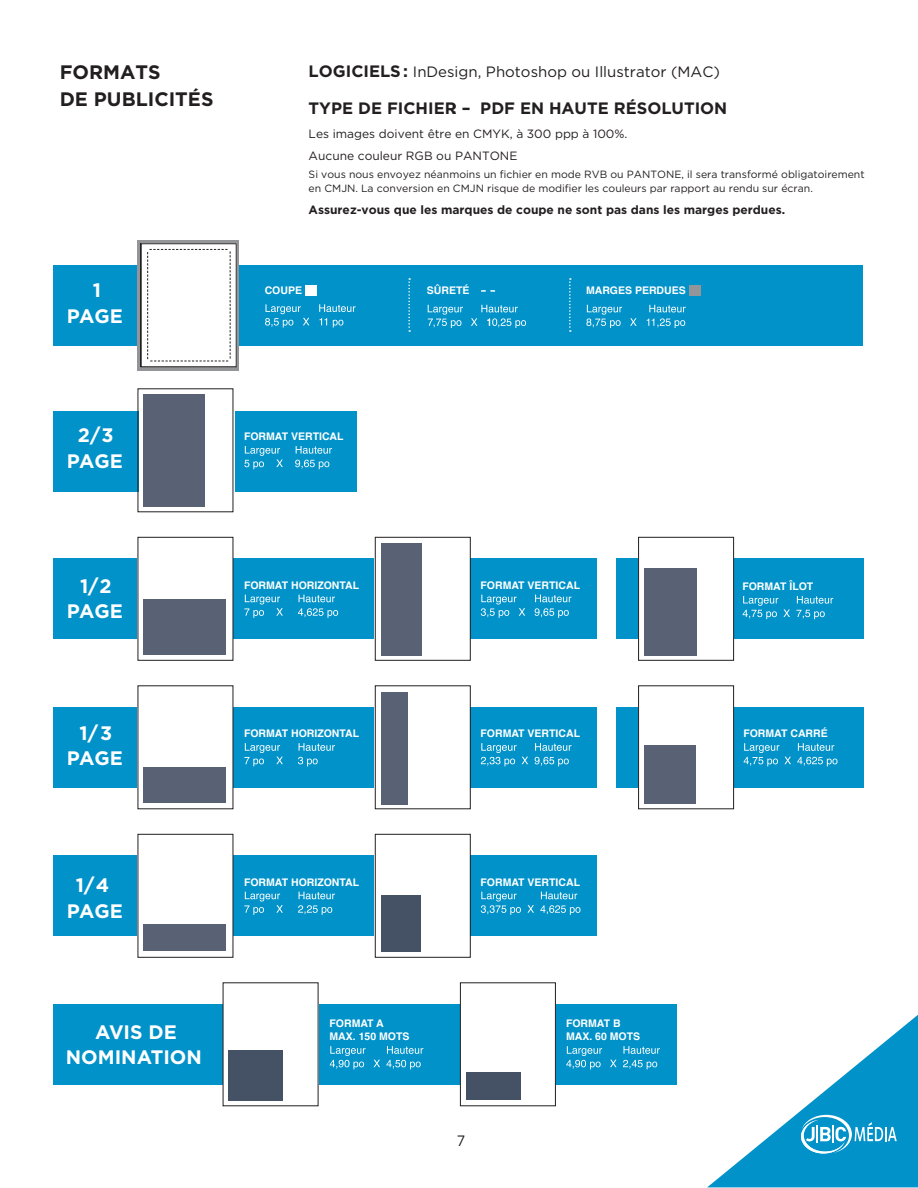
<style>
.page{position:relative;width:918px;height:1188px;background:#fff}
.page>*{position:absolute;margin:0;border:0;box-sizing:border-box;transform-origin:0 0}
.t1{font:700 19.5px/25.5px "Gotham";color:#fff;text-align:center}
.t2{font:700 19.5px/27px "Gotham";color:#231f20}
.t3{font:700 16.5px "Gotham";color:#231f20}
.t4{font:15px "Gotham";color:#231f20}
.t5{font:15px "Gotham";color:#211e1e;scale:.94 1}
.t6{font:12px/22.5px "Gotham";color:#231f20}
.t7{font:700 12px "Gotham";color:#231f20}
.t8{font:700 10.5px/13.5px "Helvetica";color:#fff}
.t9{font:10.5px/13.5px "Gotham";color:#231f20}
.s1{font-weight:700;font-size:16.5px}
</style>
<div class="page">
<div style="left:53px;top:411px;width:304px;height:81px;background:#0092c8"></div>
<div style="left:139px;top:389px;width:95px;height:123px;background:#fff"></div>
<div style="left:144px;top:395px;width:61px;height:112px;background:#596275"></div>
<svg style="left:244px;top:446px;width:88px;height:23px"></svg>
<div style="left:53px;top:558px;width:544px;height:81px;background:#0092c8"></div>
<div style="left:616px;top:558px;width:247px;height:81px;background:#0092c8"></div>
<div style="left:616px;top:707px;width:247px;height:81px;background:#0092c8"></div>
<div style="left:53px;top:265px;width:810px;height:81px;background:#0092c8"></div>
<div style="left:53px;top:707px;width:544px;height:81px;background:#0092c8"></div>
<div style="left:53px;top:855px;width:544px;height:81px;background:#0092c8"></div>
<div style="left:53px;top:1004px;width:623px;height:81px;background:#0092c8"></div>
<div style="left:375px;top:537px;width:95px;height:123px;background:#fff"></div>
<div style="left:375px;top:537px;width:96px;height:124px;border:1px solid #231f20"></div>
<div style="left:381px;top:543px;width:41px;height:112px;background:#596275"></div>
<div style="left:138px;top:537px;width:95px;height:123px;background:#fff"></div>
<div style="left:138px;top:537px;width:95px;height:124px;border:1px solid #231f20"></div>
<div style="left:144px;top:599px;width:82px;height:55px;background:#596275"></div>
<svg style="left:244px;top:595px;width:94px;height:23px"></svg>
<svg style="left:481px;top:595px;width:90px;height:23px"></svg>
<div style="left:137px;top:240px;width:102px;height:130px;background:linear-gradient(to right,#939598,#939598)"></div>
<div style="left:141px;top:244px;width:95px;height:123px;background:#fff"></div>
<div style="left:141px;top:243px;width:96px;height:124px;border:1px solid #231f20"></div>
<svg style="left:147px;top:249px;width:84px;height:113px"></svg>
<div style="left:305px;top:285px;width:11px;height:10px;background:#fff"></div>
<svg style="left:265px;top:304px;width:91px;height:24px"></svg>
<svg style="left:408px;top:278px;width:2px;height:54px"></svg>
<svg style="left:569px;top:278px;width:2px;height:54px"></svg>
<div style="left:690px;top:285px;width:11px;height:11px;background:#939598"></div>
<svg style="left:586px;top:305px;width:100px;height:23px"></svg>
<div style="left:375px;top:686px;width:95px;height:123px;background:#fff"></div>
<div style="left:375px;top:685px;width:96px;height:124px;border:1px solid #231f20"></div>
<div style="left:381px;top:692px;width:27px;height:113px;background:#596275"></div>
<div style="left:639px;top:686px;width:95px;height:123px;background:#fff"></div>
<div style="left:638px;top:685px;width:96px;height:124px;border:1px solid #231f20"></div>
<div style="left:645px;top:745px;width:51px;height:59px;background:#596275"></div>
<div style="left:138px;top:686px;width:95px;height:123px;background:#fff"></div>
<div style="left:144px;top:767px;width:82px;height:36px;background:#596275"></div>
<svg style="left:244px;top:743px;width:91px;height:23px"></svg>
<svg style="left:481px;top:743px;width:90px;height:23px"></svg>
<svg style="left:744px;top:743px;width:93px;height:23px"></svg>
<div style="left:375px;top:834px;width:95px;height:123px;background:#fff"></div>
<div style="left:375px;top:834px;width:96px;height:124px;border:1px solid #231f20"></div>
<div style="left:381px;top:896px;width:40px;height:56px;background:#455266"></div>
<div style="left:460px;top:983px;width:95px;height:123px;background:#fff"></div>
<div style="left:460px;top:982px;width:96px;height:124px;border:1px solid #231f20"></div>
<div style="left:138px;top:834px;width:95px;height:123px;background:#fff"></div>
<div style="left:138px;top:834px;width:95px;height:124px;border:1px solid #231f20"></div>
<div style="left:144px;top:924px;width:82px;height:26px;background:#596275"></div>
<div style="left:223px;top:983px;width:95px;height:123px;background:#fff"></div>
<svg style="left:244px;top:892px;width:91px;height:23px"></svg>
<svg style="left:330px;top:1046px;width:93px;height:23px"></svg>
<svg style="left:481px;top:892px;width:100px;height:23px"></svg>
<svg style="left:566px;top:1046px;width:94px;height:23px"></svg>
<div style="left:229px;top:1050px;width:54px;height:50px;background:#455266"></div>
<div style="left:466px;top:1073px;width:55px;height:27px;background:#455266"></div>
<div style="left:639px;top:537px;width:95px;height:123px;background:#fff"></div>
<div style="left:638px;top:537px;width:96px;height:124px;border:1px solid #231f20"></div>
<div style="left:645px;top:568px;width:52px;height:87px;background:#596275"></div>
<svg style="left:743px;top:596px;width:90px;height:23px"></svg>
<svg style="left:707px;top:1015px;width:211px;height:172px"></svg>
<svg style="left:481px;top:290px;width:14px;height:2px"></svg>
<svg style="left:428px;top:305px;width:98px;height:23px"></svg>
<h1 class="t2" style="left:60px;top:59px;width:155px">FORMATS<br>DE PUBLICITÉS</h1>
<h3 class="t4" style="left:309px;top:62px;width:413px"><span class="s1">LOGICIELS:</span> InDesign, Photoshop ou Illustrator (MAC)</h3>
<h2 class="t3" style="left:309px;top:97px;width:420px">TYPE DE FICHIER: – PDF EN HAUTE RÉSOLUTION</h2>
<p class="t6" style="left:309px;top:122px;width:320px">Les images doivent être en CMYK, à 300 ppp à 100%.<br>Aucune couleur RGB ou PANTONE</p>
<p class="t9" style="left:309px;top:167px;width:558px">Si vous nous envoyez néanmoins un fichier en mode RVB ou PANTONE, il sera transformé obligatoirement en CMJN. La conversion en CMJN risque de modifier les couleurs par rapport au rendu sur écran.</p>
<p class="t7" style="left:309px;top:202px;width:478px">Assurez-vous que les marques de coupe ne sont pas dans les marges perdues.</p>
<h1 class="t1" style="left:93px;top:278px;width:10px">1</h1>
<p class="t8" style="left:265px;top:285px;width:39px">COUPE</p>
<p class="t8" style="left:586px;top:285px;width:101px">MARGES PERDUES</p>
<h1 class="t1" style="left:67px;top:303px;width:58px">PAGE</h1>
<p class="t8" style="left:427px;top:285px;width:44px">SÛRETÉ</p>
<h1 class="t1" style="left:67px;top:423px;width:58px">2/3<br>PAGE</h1>
<h1 class="t1" style="left:67px;top:573px;width:58px">1/2<br>PAGE</h1>
<p class="t8" style="left:244px;top:431px;width:101px">FORMAT VERTICAL</p>
<p class="t8" style="left:244px;top:579px;width:117px">FORMAT HORIZONTAL</p>
<p class="t8" style="left:481px;top:579px;width:101px">FORMAT VERTICAL</p>
<p class="t8" style="left:742px;top:581px;width:72px">FORMAT ÎLOT</p>
<h1 class="t1" style="left:80px;top:720px;width:34px">1/3</h1>
<p class="t8" style="left:244px;top:728px;width:117px">FORMAT HORIZONTAL</p>
<p class="t8" style="left:481px;top:728px;width:101px">FORMAT VERTICAL</p>
<p class="t8" style="left:743px;top:728px;width:86px">FORMAT CARRÉ</p>
<h1 class="t1" style="left:67px;top:745px;width:58px">PAGE</h1>
<h1 class="t1" style="left:67px;top:872px;width:58px">1/4<br>PAGE</h1>
<h1 class="t1" style="left:66px;top:1019px;width:138px">AVIS DE<br>NOMINATION</h1>
<p class="t8" style="left:244px;top:876px;width:117px">FORMAT HORIZONTAL</p>
<p class="t8" style="left:330px;top:1017px;width:81px">FORMAT A<br>MAX. 150 MOTS</p>
<p class="t8" style="left:481px;top:876px;width:101px">FORMAT VERTICAL</p>
<h3 class="t5" style="left:457px;top:1131px;width:10px">7</h3>
<p class="t8" style="left:566px;top:1017px;width:76px">FORMAT B<br>MAX. 60 MOTS</p>
</div>
